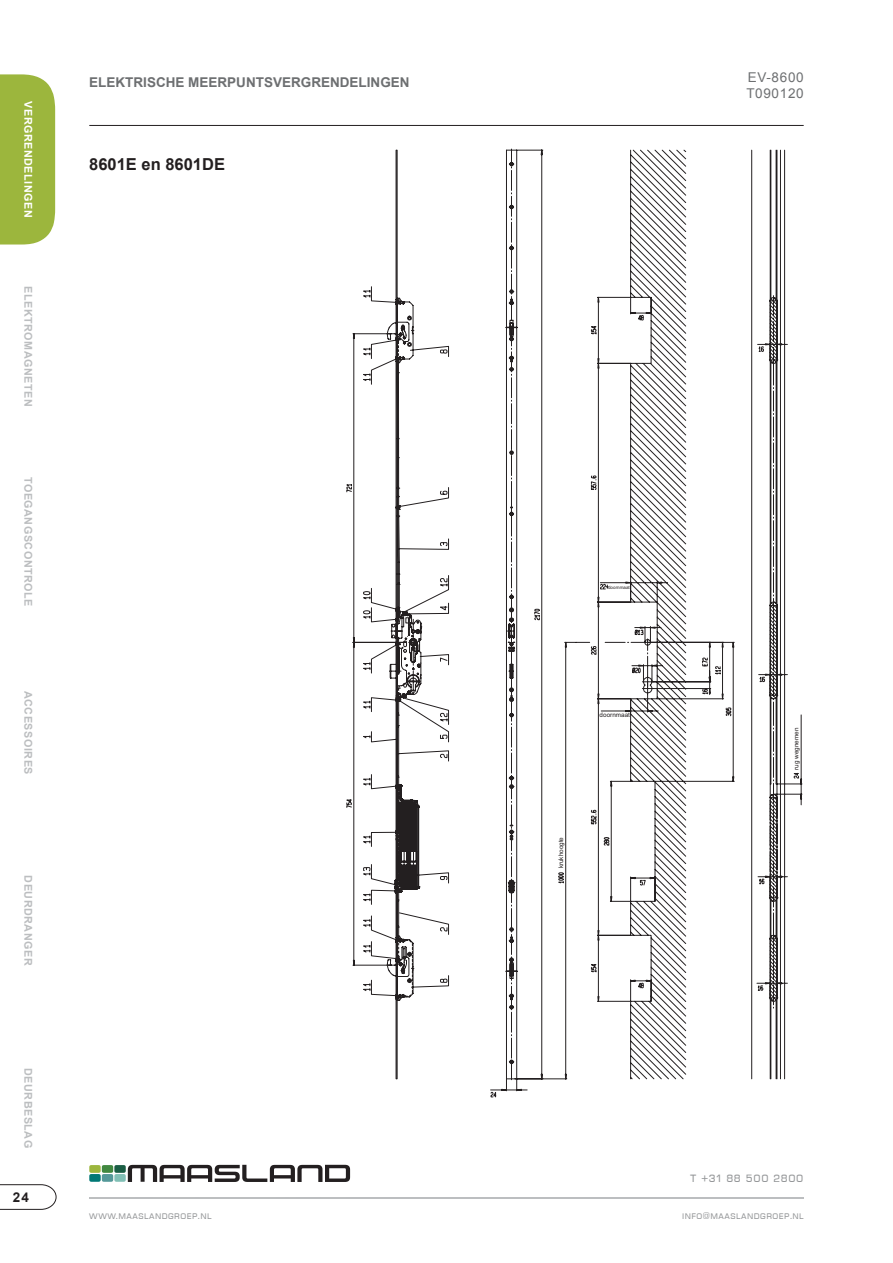
<style>
.page{position:relative;width:893px;height:1263px;background:#fff}
.page>*{position:absolute;margin:0;border:0;box-sizing:border-box;transform-origin:0 0}
.t1{font:700 16.5px "Arial";color:#231f20}
.t2{font:700 13.5px "Arial";color:#6d6f71}
.t3{font:13.5px/16.2px "Arial";letter-spacing:.05em;color:#6d6f71}
.t4{font:700 13.5px "Arial";color:#231f20}
.t5{font:12.75px "Eurostile DCD";letter-spacing:.05em;color:#949698}
.t6{font:700 10.8px "Arial";letter-spacing:.05em;color:#bcbec0}
.t7{font:700 10.8px "Arial";letter-spacing:.05em;color:#fff}
.t8{font:9.75px "Eurostile DCD";letter-spacing:.05em;color:#949698}
.t9{font:6.3px "Arial";color:#231f20}
.t10{font:4.5px "Arial";color:#231f20}
</style>
<div class="page">
<hr style="left:89px;top:1197px;width:715px;height:1px;background:#bcbec0">
<div style="left:0;top:74px;width:55px;height:170px;background:#9cb63d"></div>
<img style="left:89px;top:1164px;width:287px;height:35px">
<svg style="left:89px;top:1165px;width:261px;height:17px"></svg>
<hr style="left:89px;top:125px;width:715px;height:1px;background:#231f20">
<svg style="left:0;top:1184px;width:57px;height:26px"></svg>
<svg style="left:347px;top:149px;width:455px;height:948px"></svg>
<p class="t7" style="left:36px;top:101px;width:118px;rotate:90deg">VERGRENDELINGEN</p>
<p class="t6" style="left:35px;top:286px;width:122px;rotate:90deg">ELEKTROMAGNETEN</p>
<p class="t6" style="left:35px;top:477px;width:131px;rotate:90deg">TOEGANGSCONTROLE</p>
<p class="t6" style="left:35px;top:691px;width:85px;rotate:90deg">ACCESSOIRES</p>
<p class="t6" style="left:35px;top:875px;width:92px;rotate:90deg">DEURDRANGER</p>
<p class="t6" style="left:35px;top:1068px;width:81px;rotate:90deg">DEURBESLAG</p>
<p class="t4" style="left:13px;top:1188px;width:18px">24</p>
<p class="t2" style="left:89px;top:73px;width:322px">ELEKTRISCHE MEERPUNTSVERGRENDELINGEN</p>
<h1 class="t1" style="left:89px;top:153px;width:137px">8601E en 8601DE</h1>
<p class="t3" style="left:746px;top:69px;width:59px">EV-8600<br>T090120</p>
<p class="t10" style="left:608px;top:584px;width:23px">doornmaat</p>
<p class="t9" style="left:600px;top:711px;width:32px">doornmaat</p>
<p class="t9" style="left:557px;top:868px;width:33px;rotate:-90deg">krukhoogte</p>
<p class="t9" style="left:792px;top:770px;width:44px;rotate:-90deg">rug wegnemen</p>
<p class="t5" style="left:690px;top:1170px;width:115px">t +31 88 500 2800</p>
<p class="t8" style="left:89px;top:1211px;width:124px">www.maaslandgroep.nl</p>
<p class="t8" style="left:682px;top:1210px;width:123px">info@maaslandgroep.nl</p>
</div>
